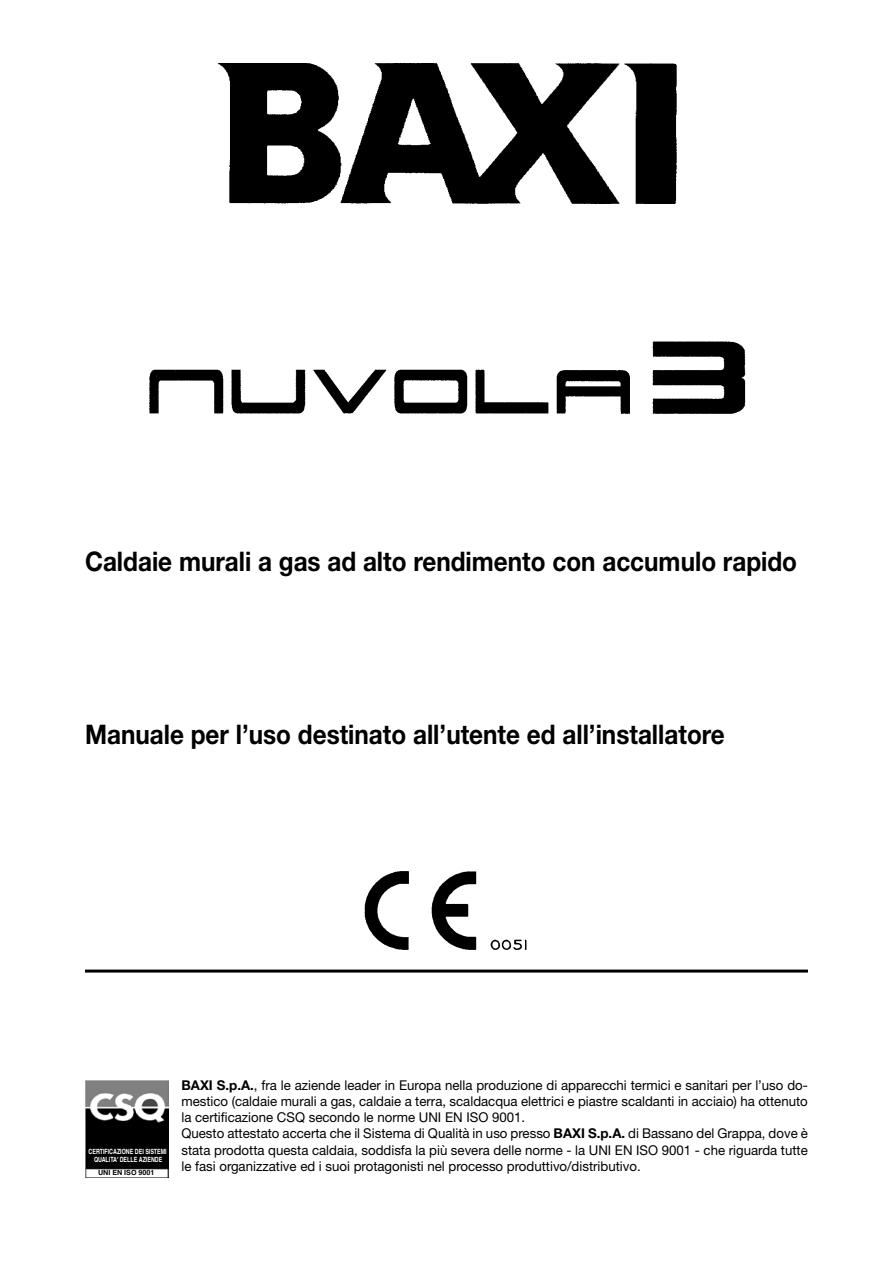
<style>
.page{position:relative;width:893px;height:1263px;background:#fff}
.page>*{position:absolute;margin:0;border:0;box-sizing:border-box;transform-origin:0 0}
.t1{font:700 27px "Helvetica Neue LT Std";color:#000;scale:.9 1}
.t2{font:13.5px/16.2px "Helvetica Neue LT Std";color:#000}
.t3{font:700 7.2px/7.5px "Helvetica";color:#fff;text-align:center;scale:.75 1}
.t4{font:700 7.2px "Helvetica";color:#000}
.s1{font-weight:700}
</style>
<div class="page">
<hr style="left:85px;top:969px;width:723px;height:3px;background:#000">
<img style="left:85px;top:1081px;width:84px;height:96px">
<img style="left:218px;top:64px;width:458px;height:140px">
<img style="left:365px;top:871px;width:162px;height:78px">
<img style="left:149px;top:341px;width:597px;height:73px">
<h1 class="t1" style="left:85px;top:545px;width:793px">Caldaie murali a gas ad alto rendimento con accumulo rapido</h1>
<h1 class="t1" style="left:85px;top:718px;width:712px">Manuale per l’uso destinato all’utente ed all’installatore</h1>
<p class="t3" style="left:89px;top:1147px;width:106px">CERTIFICAZIONE DEI SISTEMI<br>QUALITA' DELLE AZIENDE</p>
<p class="t4" style="left:98px;top:1166px;width:58px">UNI EN ISO 9001</p>
<p class="t2" style="left:181px;top:1077px;width:628px"><span class="s1">Baxi S.p.A.</span>, fra le aziende leader in Europa nella produzione di apparecchi termici e sanitari per l’uso do&shy;mestico (caldaie murali a gas, caldaie a terra, scaldacqua elettrici e piastre scaldanti in acciaio) ha ottenuto la certificazione CSQ secondo le norme UNI EN ISO 9001.<br>Questo attestato accerta che il Sistema di Qualità in uso presso <span class="s1">Baxi S.p.A.</span> di Bassano del Grappa, dove è stata prodotta questa caldaia, soddisfa la più severa delle norme - la UNI EN ISO 9001 - che riguarda tutte le fasi organizzative ed i suoi protagonisti nel processo produttivo/distributivo.</p>
</div>
